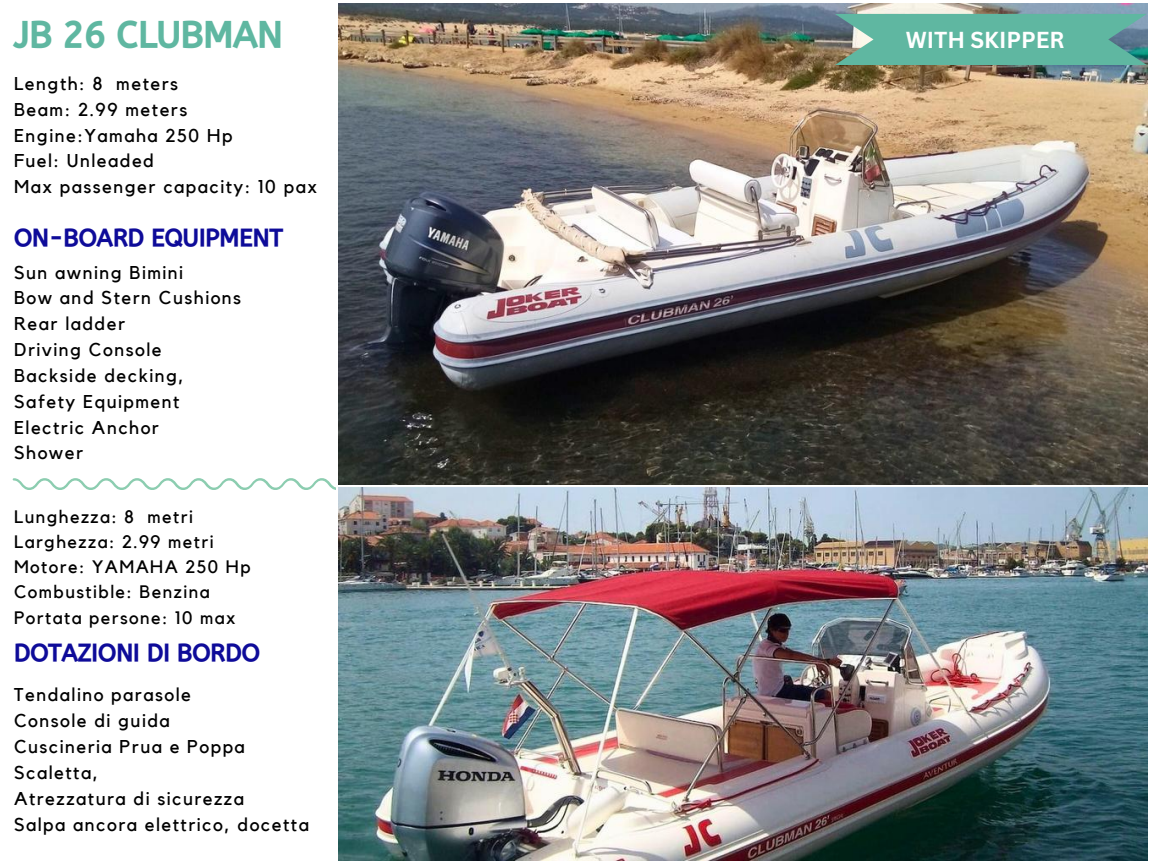
<style>
.page{position:relative;width:1152px;height:864px;background:#fff}
.page>*{position:absolute;margin:0;border:0;box-sizing:border-box;transform-origin:0 0}
.t1{font:36px "CA Generated";color:#5fb7a1}
.t2{font:24px "CA Generated";color:#0e0b99}
.t3{font:700 22.5px "Canva Sans";color:#fff}
.t4{font:18.45px/25.8px "Kollektif";letter-spacing:.08em;color:#000}
.t5{font:18px/25.2px "Kollektif";letter-spacing:.08em;color:#000}
</style>
<div class="page">
<img style="left:338px;top:4px;width:809px;height:480px">
<svg style="left:13px;top:478px;width:322px;height:11px"></svg>
<img style="left:338px;top:487px;width:809px;height:373px">
<svg style="left:835px;top:14px;width:312px;height:51px;background:#61b19e"></svg>
<h1 class="t1" style="left:14px;top:14px;width:270px">JB 26 CLUBMAN</h1>
<p class="t4" style="left:14px;top:71px;width:304px">Length: 8 meters<br>Beam: 2.99 meters<br>Engine:Yamaha 250 Hp<br>Fuel: Unleaded<br>Max passenger capacity: 10 pax</p>
<h2 class="t2" style="left:14px;top:224px;width:270px">ON-BOARD EQUIPMENT</h2>
<p class="t4" style="left:14px;top:260px;width:229px">Sun awning Bimini<br>Bow and Stern Cushions<br>Rear ladder<br>Driving Console<br>Backside decking,<br>Safety Equipment<br>Electric Anchor<br>Shower</p>
<p class="t5" style="left:14px;top:505px;width:238px">Lunghezza: 8 metri<br>Larghezza: 2.99 metri<br>Motore: YAMAHA 250 Hp<br>Combustible: Benzina<br>Portata persone: 10 max</p>
<h2 class="t2" style="left:14px;top:638px;width:248px">DOTAZIONI DI BORDO</h2>
<p class="t4" style="left:14px;top:683px;width:296px">Tendalino parasole<br>Console di guida<br>Cuscineria Prua e Poppa<br>Scaletta,<br>Atrezzatura di sicurezza<br>Salpa ancora elettrico, docetta</p>
<p class="t3" style="left:906px;top:24px;width:160px">WITH SKIPPER</p>
</div>
